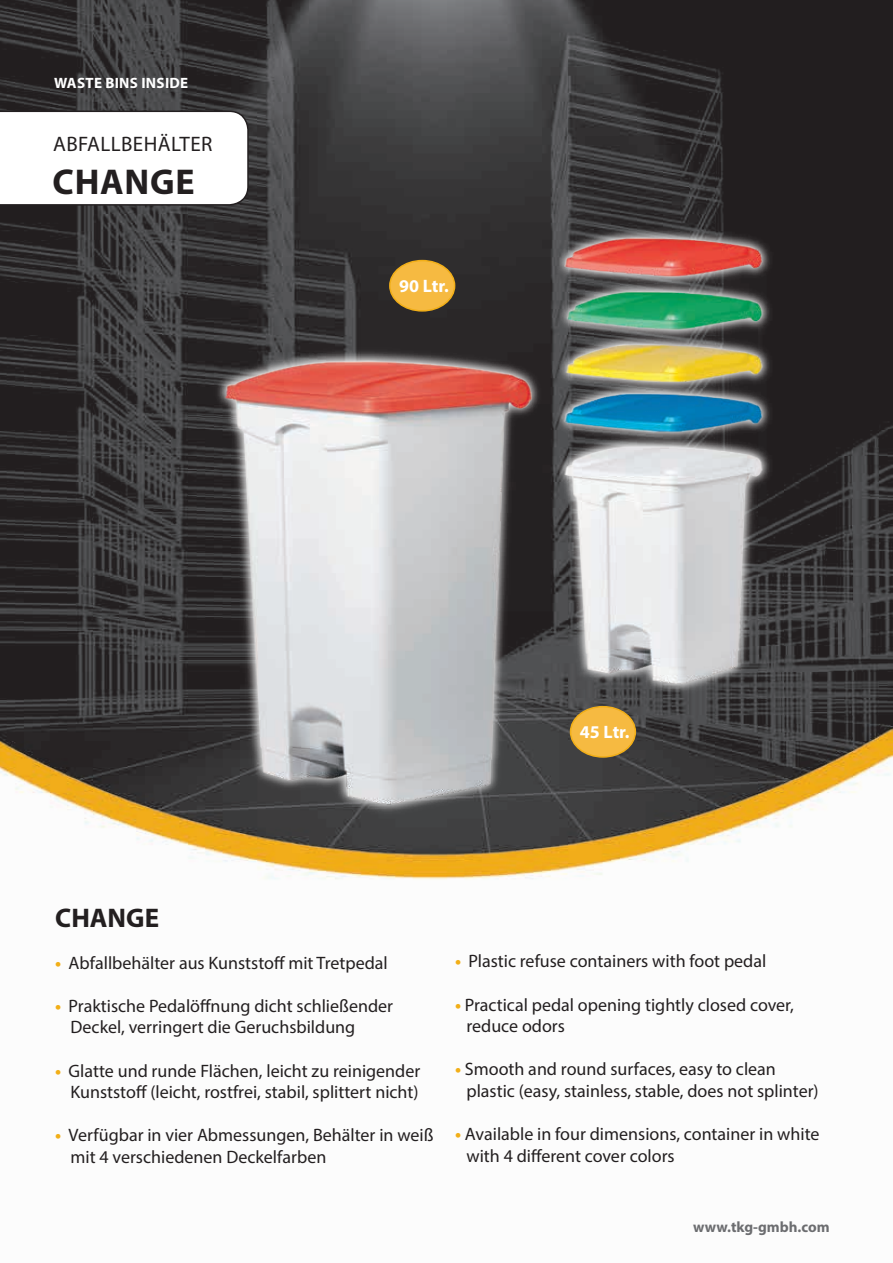
<style>
.page{position:relative;width:893px;height:1263px;background:#fff}
.page>*{position:absolute;margin:0;border:0;box-sizing:border-box;transform-origin:0 0}
.t1{font:700 36px "Myriad Pro";letter-spacing:.02em;color:#231f20}
.t2{font:700 27px "Myriad Pro";color:#231f20}
.t3{font:21px "Myriad Pro";letter-spacing:.02em;color:#231f20}
.t4{font:18px/21.6px "Myriad Pro";color:#231f20}
.t5{font:700 18px "Myriad Pro";color:#fff}
.t6{font:700 15px "Myriad Pro";color:#6c6d70}
.t7{font:700 15px "Myriad Pro";letter-spacing:.02em;color:#fff}
.s1{font-weight:700;color:#f2af18}
</style>
<div class="page">
<img style="left:0;top:0;width:893px;height:880px">
<svg style="left:0;top:111px;width:249px;height:95px"></svg>
<img style="left:206px;top:340px;width:340px;height:476px">
<div style="left:552px;top:223px;width:224px;height:475px;background:#fff;opacity:.9"></div>
<img style="left:557px;top:217px;width:213px;height:480px">
<div style="left:390px;top:261px;width:65px;height:50px;background:#f6ba41;border-radius:50%"></div>
<div style="left:389px;top:260px;width:66px;height:52px;border:2px solid #f2af18;border-radius:50%"></div>
<div style="left:571px;top:707px;width:64px;height:50px;background:#f6ba41;border-radius:50%"></div>
<div style="left:570px;top:706px;width:66px;height:52px;border:2px solid #f2af18;border-radius:50%"></div>
<p class="t7" style="left:54px;top:73px;width:136px">WASTE BINS INSIDE</p>
<p class="t3" style="left:53px;top:131px;width:161px">ABFALLBEHÄLTER</p>
<h1 class="t1" style="left:53px;top:158px;width:144px">CHANGE</h1>
<p class="t5" style="left:399px;top:274px;width:51px">90 Ltr.</p>
<p class="t5" style="left:580px;top:720px;width:51px">45 Ltr.</p>
<h2 class="t2" style="left:55px;top:900px;width:105px">CHANGE</h2>
<p class="t4" style="left:55px;top:951px;width:334px"><span class="s1">•</span> Abfallbehälter aus Kunststoff mit Tretpedal</p>
<p class="t4" style="left:71px;top:994px;width:324px;text-indent:-15px"><span class="s1">•</span> Praktische Pedalöffnung dicht schließender<br>Deckel, verringert die Geruchsbildung</p>
<p class="t4" style="left:55px;top:1059px;width:367px;text-align:right"><span class="s1">•</span> Glatte und runde Flächen, leicht zu reinigender<br>Kunststoff (leicht, rostfrei, stabil, splittert nicht)</p>
<p class="t4" style="left:71px;top:1124px;width:364px;text-indent:-15px"><span class="s1">•</span> Verfügbar in vier Abmessungen, Behälter in weiß mit 4 verschiedenen Deckelfarben</p>
<p class="t4" style="left:455px;top:950px;width:313px"><span class="s1">•</span> Plastic refuse containers with foot pedal</p>
<p class="t4" style="left:466px;top:993px;width:329px;text-indent:-11px"><span class="s1">•</span> Practical pedal opening tightly closed cover, reduce odors</p>
<p class="t4" style="left:466px;top:1058px;width:354px;text-indent:-11px"><span class="s1">•</span> Smooth and round surfaces, easy to clean plastic (easy, stainless, stable, does not splinter)</p>
<p class="t4" style="left:466px;top:1123px;width:355px;text-indent:-11px"><span class="s1">•</span> Available in four dimensions, container in white with 4 different cover colors</p>
<p class="t6" style="left:693px;top:1217px;width:138px">www.tkg-gmbh.com</p>
</div>
